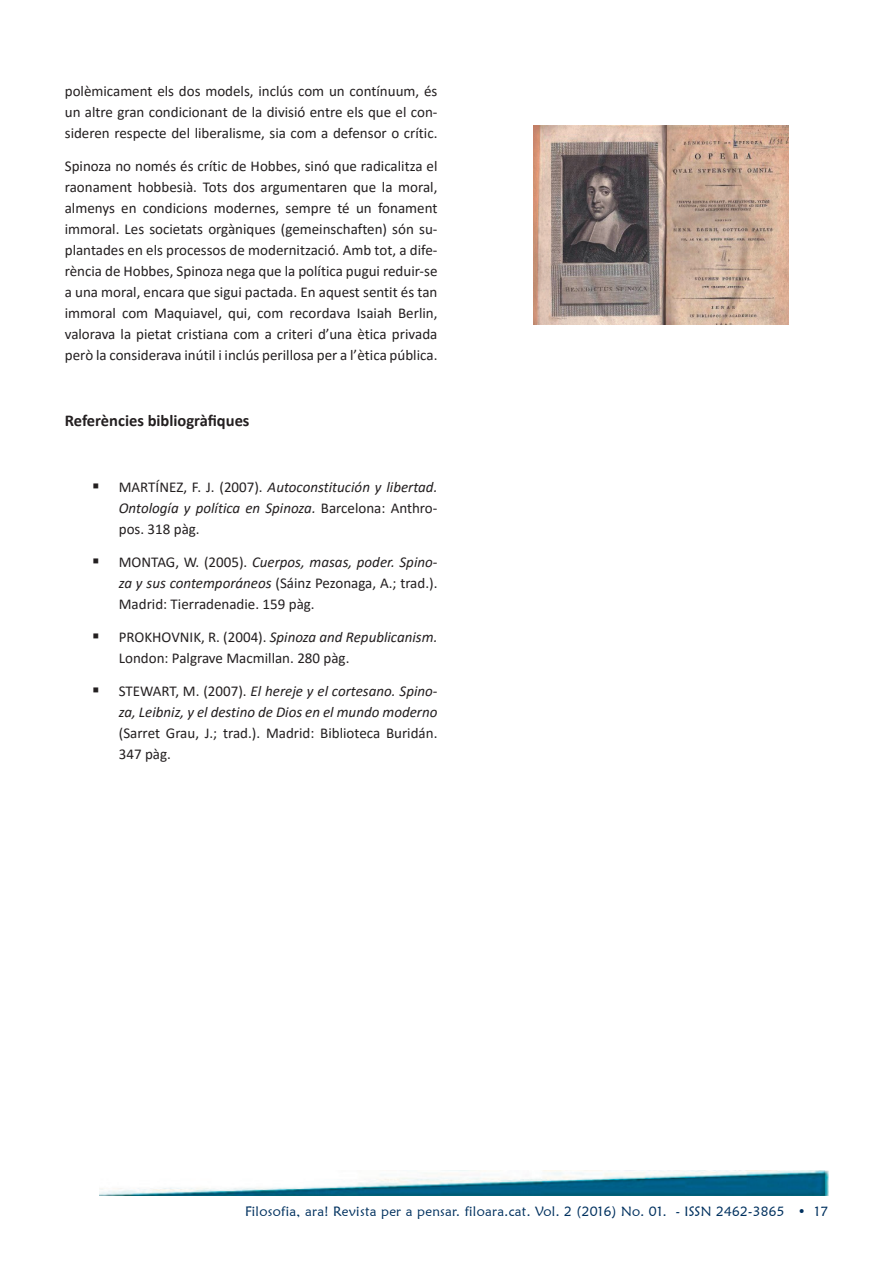
<style>
.page{position:relative;width:893px;height:1263px;background:#fff}
.page>*{position:absolute;margin:0;border:0;box-sizing:border-box;transform-origin:0 0}
.t1{font:700 16.5px "Calibri";color:#231f20}
.t2{font:15px/21px "Calibri";color:#231f20;text-align:justify}
.t3{font:italic 15px/21px "Calibri";color:#231f20;text-align:justify}
.t4{font:13.5px "Maiandra GD";letter-spacing:.025em;color:#00315f}
.s1{font-style:normal}
.s2{font-style:italic}
</style>
<div class="page">
<img style="left:100px;top:1171px;width:729px;height:25px">
<img style="left:534px;top:126px;width:254px;height:198px">
<p class="t2" style="left:65px;top:80px;width:374px">polèmicament els dos models, inclús com un contínuum, és un altre gran condicionant de la divisió entre els que el con&shy;sideren respecte del liberalisme, sia com a defensor o crític.</p>
<p class="t2" style="left:65px;top:155px;width:374px">Spinoza no només és crític de Hobbes, sinó que radicalitza el raonament hobbesià. Tots dos argumentaren que la moral, almenys en condicions modernes, sempre té un fonament immoral. Les societats orgàniques (gemeinschaften) són su&shy;plantades en els processos de modernització. Amb tot, a dife&shy;rència de Hobbes, Spinoza nega que la política pugui reduir-se a una moral, encara que sigui pactada. En aquest sentit és tan immoral com Maquiavel, qui, com recordava Isaiah Berlin, valorava la pietat cristiana com a criteri d’una ètica privada però la considerava inútil i inclús perillosa per a l’ètica pública.</p>
<p class="t1" style="left:65px;top:409px;width:186px">Referències bibliogràfiques</p>
<p class="t3" style="left:119px;top:476px;width:320px;text-indent:-27px">▪ <span class="s1">MARTÍNEZ, F. J. (2007).</span> Autoconstitución y libertad.<br>Ontología y política en Spinoza. <span class="s1">Barcelona: Anthro&shy;pos. 318 pàg.</span></p>
<p class="t2" style="left:119px;top:551px;width:320px;text-indent:-27px">▪ MONTAG, W. (2005). <span class="s2">Cuerpos, masas, poder. Spino&shy;za y sus contemporáneos</span> (Sáinz Pezonaga, A.; trad.).<br>Madrid: Tierradenadie. 159 pàg.</p>
<p class="t2" style="left:119px;top:626px;width:320px;text-indent:-27px">▪ PROKHOVNIK, R. (2004). <span class="s2">Spinoza and Republicanism.<br></span>London: Palgrave Macmillan. 280 pàg.</p>
<p class="t3" style="left:92px;top:680px;width:347px;text-align:right">▪ <span class="s1">STEWART, M. (2007).</span> El hereje y el cortesano. Spino&shy;za, Leibniz, y el destino de Dios en el mundo moderno</p>
<p class="t2" style="left:119px;top:722px;width:320px">(Sarret Grau, J.; trad.). Madrid: Biblioteca Buridán.<br>347 pàg.</p>
<p class="t4" style="left:245px;top:1203px;width:584px">Filosofia, ara! Revista per a pensar. filoara.cat. Vol. 2 (2016) No. 01. - ISSN 2462-3865 • 17</p>
</div>
